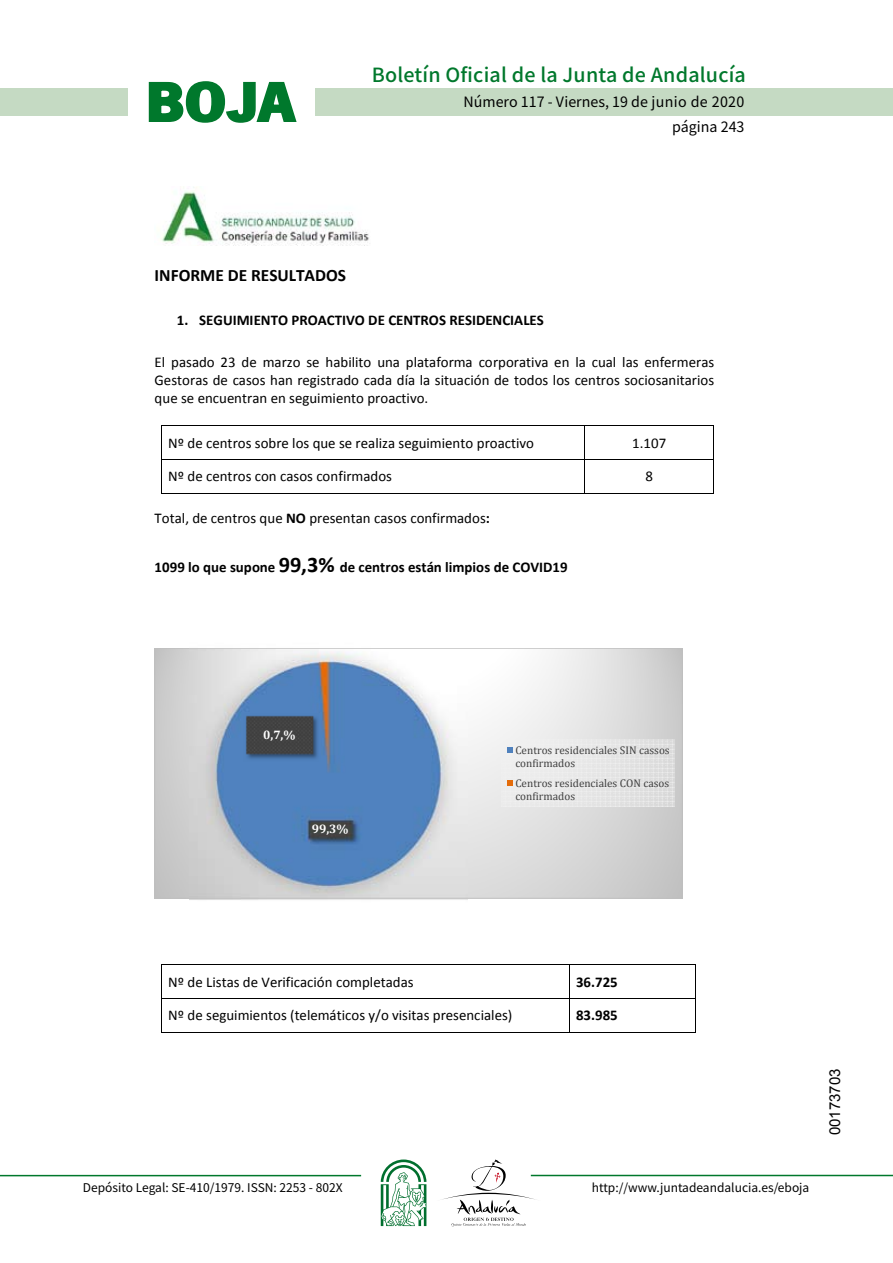
<style>
.page{position:relative;width:893px;height:1263px;background:#fff}
.page>*{position:absolute;margin:0;border:0;box-sizing:border-box;transform-origin:0 0}
.t1{font:700 57.75px "News Got T";color:#00782c;scale:1.14 1}
.t2{font:500 19.5px "Noto Sans HK";letter-spacing:.01em;color:#00782c}
.t3{font:700 17.4px "Calibri";color:#000}
.t4{font:15px "Arial";color:#000}
.t5{font:14.85px/18.1px "Calibri";color:#000;text-align:justify}
.t6{font:700 14.85px "Calibri";color:#000}
.t7{font:14.25px/24.5px "Noto Sans HK";color:#000;text-align:right}
.t8{font:700 12.3px "Cambria";color:#fff}
.t9{font:12px "Noto Sans HK";color:#000}
.t10{font:11.1px/13px "Cambria";color:#404040}
.s1{font-weight:700}
.s2{font-size:22.35px}
</style>
<div class="page">
<div style="left:315px;top:88px;width:577px;height:28px;background:#c5dac3"></div>
<div style="left:0;top:88px;width:128px;height:28px;background:#c5dac3"></div>
<hr style="left:0;top:1175px;width:361px;height:1px;background:#00782c">
<hr style="left:531px;top:1175px;width:361px;height:1px;background:#00782c">
<svg style="left:148px;top:81px;width:149px;height:42px"></svg>
<svg style="left:442px;top:1159px;width:100px;height:67px"></svg>
<svg style="left:381px;top:1160px;width:45px;height:66px"></svg>
<img style="left:161px;top:187px;width:208px;height:59px">
<hr style="left:162px;top:426px;width:422px;height:1px;background:#000">
<hr style="left:585px;top:426px;width:128px;height:1px;background:#000">
<hr style="left:161px;top:426px;width:1px;height:33px;background:#000">
<hr style="left:584px;top:426px;width:1px;height:33px;background:#000">
<hr style="left:713px;top:426px;width:1px;height:33px;background:#000">
<hr style="left:162px;top:459px;width:422px;height:1px;background:#000">
<hr style="left:585px;top:459px;width:128px;height:1px;background:#000">
<hr style="left:161px;top:460px;width:1px;height:33px;background:#000">
<hr style="left:162px;top:493px;width:422px;height:1px;background:#000">
<hr style="left:584px;top:460px;width:1px;height:33px;background:#000">
<hr style="left:585px;top:493px;width:128px;height:1px;background:#000">
<hr style="left:713px;top:460px;width:1px;height:33px;background:#000">
<hr style="left:162px;top:965px;width:407px;height:1px;background:#000">
<hr style="left:569px;top:965px;width:126px;height:1px;background:#000">
<hr style="left:161px;top:965px;width:1px;height:33px;background:#000">
<hr style="left:569px;top:965px;width:1px;height:33px;background:#000">
<hr style="left:695px;top:965px;width:1px;height:33px;background:#000">
<hr style="left:162px;top:998px;width:407px;height:1px;background:#000">
<hr style="left:569px;top:998px;width:126px;height:1px;background:#000">
<hr style="left:161px;top:999px;width:1px;height:33px;background:#000">
<hr style="left:162px;top:1032px;width:407px;height:1px;background:#000">
<hr style="left:569px;top:999px;width:1px;height:33px;background:#000">
<hr style="left:569px;top:1032px;width:126px;height:1px;background:#000">
<hr style="left:695px;top:999px;width:1px;height:33px;background:#000">
<svg style="left:154px;top:648px;width:529px;height:251px;background:#b4c1d0"></svg>
<h1 class="t1" style="left:145px;top:68px;width:133px">BOJA</h1>
<h2 class="t2" style="left:372px;top:64px;width:375px">Boletín Oficial de la Junta de Andalucía</h2>
<p class="t7" style="left:463px;top:90px;width:282px">Número 117 - Viernes, 19 de junio de 2020 página 243</p>
<p class="t3" style="left:155px;top:263px;width:193px">INFORME DE RESULTADOS</p>
<p class="t6" style="left:177px;top:310px;width:368px">1. SEGUIMIENTO PROACTIVO DE CENTROS RESIDENCIALES</p>
<p class="t5" style="left:155px;top:353px;width:561px">El pasado 23 de marzo se habilito una plataforma corporativa en la cual las enfermeras Gestoras de casos han registrado cada día la situación de todos los centros sociosanitarios que se encuentran en seguimiento proactivo.</p>
<p class="t5" style="left:168px;top:433px;width:367px">Nº de centros sobre los que se realiza seguimiento proactivo</p>
<p class="t5" style="left:632px;top:433px;width:35px">1.107</p>
<p class="t5" style="left:168px;top:467px;width:225px">Nº de centros con casos confirmados</p>
<p class="t5" style="left:645px;top:467px;width:9px">8</p>
<p class="t5" style="left:155px;top:508px;width:337px">Total, de centros que <span class="s1">NO</span> presentan casos confirmados<span class="s1">:</span></p>
<p class="t6" style="left:155px;top:556px;width:414px">1099 lo que supone <span class="s2">99,3%</span> de centros están limpios de COVID19</p>
<p class="t8" style="left:263px;top:727px;width:34px">0,7,%</p>
<p class="t8" style="left:312px;top:821px;width:38px">99,3%</p>
<p class="t10" style="left:515px;top:743px;width:156px">Centros residenciales SIN cassos confirmados</p>
<p class="t10" style="left:515px;top:777px;width:155px">Centros residenciales CON casos confirmados</p>
<p class="t5" style="left:168px;top:972px;width:247px">Nº de Listas de Verificación completadas</p>
<p class="t6" style="left:576px;top:971px;width:43px">36.725</p>
<p class="t5" style="left:168px;top:1006px;width:345px">Nº de seguimientos (telemáticos y/o visitas presenciales)</p>
<p class="t6" style="left:576px;top:1005px;width:43px">83.985</p>
<p class="t9" style="left:83px;top:1181px;width:261px">Depósito Legal: SE-410/1979. ISSN: 2253 - 802X</p>
<p class="t9" style="left:592px;top:1181px;width:219px">http://www.juntadeandalucia.es/eboja</p>
<p class="t4" style="left:825px;top:1135px;width:68px;rotate:-90deg">00173703</p>
</div>
